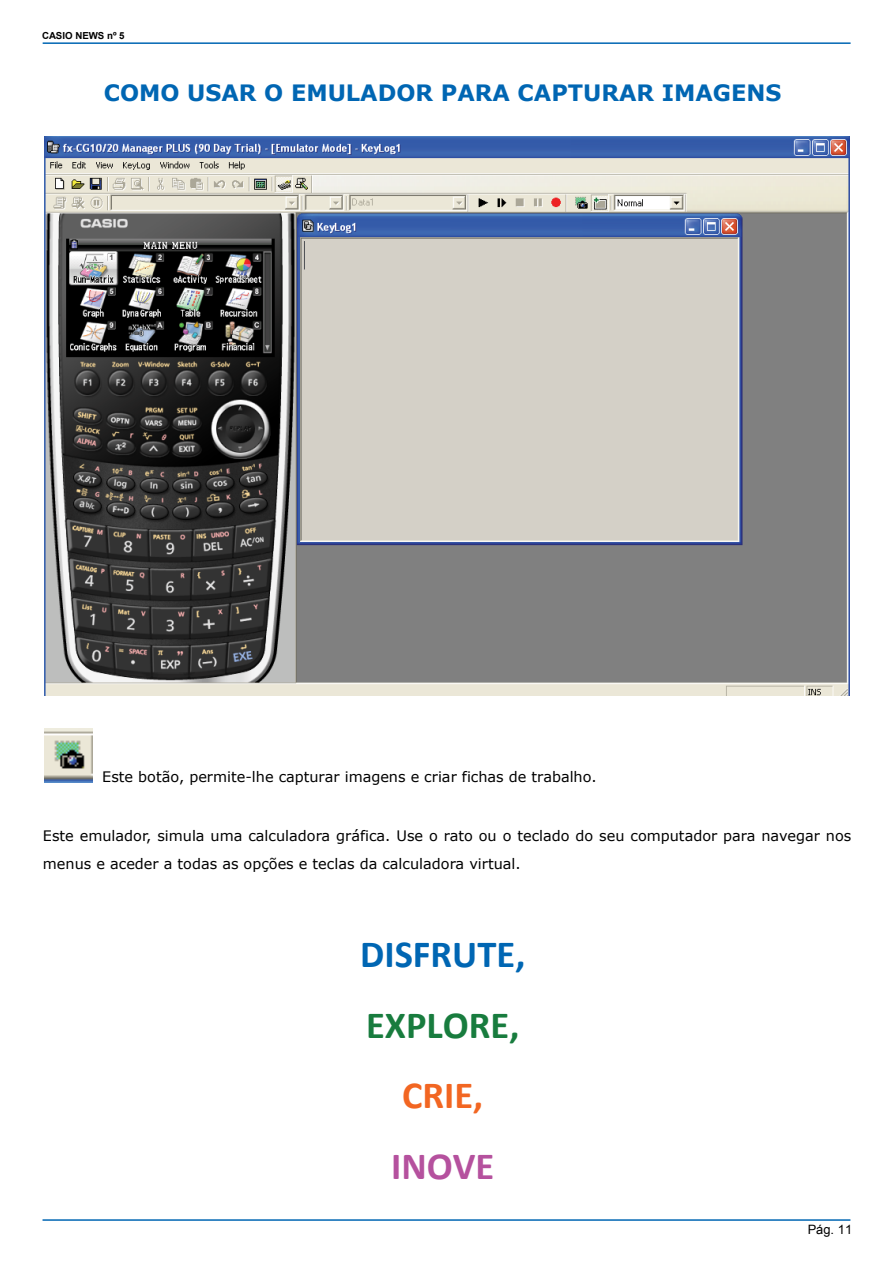
<style>
.page{position:relative;width:893px;height:1263px;background:#fff}
.page>*{position:absolute;margin:0;border:0;box-sizing:border-box;transform-origin:0 0}
.t1{font:700 38.55px "Calibri";color:#0066b3}
.t2{font:700 38.55px "Calibri";color:#187c3e}
.t3{font:700 38.55px "Calibri";color:#f26622}
.t4{font:700 38.55px "Calibri";color:#b5519e}
.t5{font:700 22.5px "Verdana";color:#0066b3}
.t6{font:14.4px/28.5px "Verdana";color:#000}
.t7{font:12.9px "Arial";color:#000}
.t8{font:700 9.75px "Arial";color:#000}
</style>
<div class="page">
<hr style="left:43px;top:1219px;width:807px;height:2px;background:#0066b3">
<hr style="left:43px;top:42px;width:808px;height:2px;background:#0066b3">
<img style="left:45px;top:136px;width:805px;height:560px">
<img style="left:45px;top:728px;width:48px;height:54px">
<p class="t8" style="left:42px;top:29px;width:84px">CASIO NEWS nº 5</p>
<h2 class="t5" style="left:104px;top:78px;width:679px">COMO USAR O EMULADOR PARA CAPTURAR IMAGENS</h2>
<p class="t6" style="left:102px;top:762px;width:496px">Este botão, permite-lhe capturar imagens e criar fichas de trabalho.</p>
<p class="t6" style="left:43px;top:821px;width:810px">Este emulador, simula uma calculadora gráfica. Use o rato ou o teclado do seu computador para navegar nos menus e aceder a todas as opções e teclas da calculadora virtual.</p>
<h1 class="t1" style="left:360px;top:931px;width:167px">DISFRUTE,</h1>
<h1 class="t2" style="left:366px;top:1001px;width:155px">EXPLORE,</h1>
<h1 class="t3" style="left:402px;top:1071px;width:83px">CRIE,</h1>
<h1 class="t4" style="left:391px;top:1142px;width:105px">INOVE</h1>
<p class="t7" style="left:808px;top:1221px;width:46px">Pág. 11</p>
</div>
